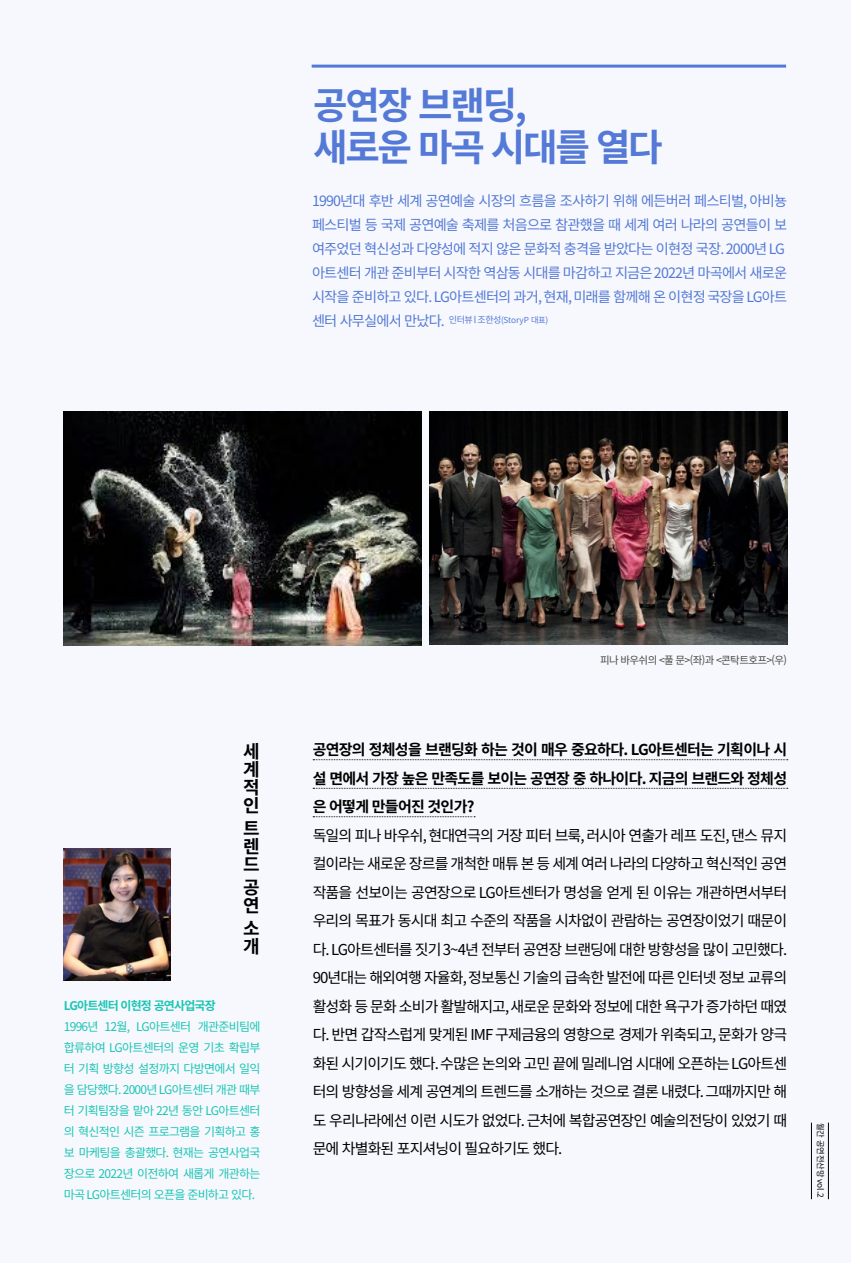
<style>
.page{position:relative;width:851px;height:1263px;background:#fff}
.page>*{position:absolute;margin:0;border:0;box-sizing:border-box;transform-origin:0 0}
.t1{font:700 37.5px/42px "Noto Sans CJ Kkr";letter-spacing:-.06em;color:#5479d6}
.t2{font:700 18px/18px "Noto Sans CJ Kkr";color:#000;text-align:justify}
.t3{font:15px/28.5px "Noto Sans CJ Kkr";letter-spacing:-.06em;color:#000;text-align:justify}
.t4{font:700 15px/28.5px "Noto Sans CJ Kkr";letter-spacing:-.05em;color:#000;text-align:justify}
.t5{font:14.25px/24px "Noto Sans CJ Kkr";letter-spacing:-.06em;color:#5479d6}
.t6{font:12px/21px "Noto Sans CJ Kkr";letter-spacing:-.06em;color:#1cc5b5;text-align:justify}
.t7{font:700 12px "Noto Sans CJ Kkr";letter-spacing:-.07em;color:#1cc5b5}
.t8{font:10.5px "Noto Sans CJ Kkr";letter-spacing:-.06em;color:#4c4948}
.t9{font:8.25px "Noto Sans CJ Kkr";letter-spacing:-.025em;color:#000}
</style>
<div class="page">
<div style="left:0;top:0;width:850px;height:1263px;background:#f6f8fd"></div>
<svg style="left:313px;top:759px;width:474px;height:1px"></svg>
<svg style="left:313px;top:788px;width:474px;height:1px"></svg>
<svg style="left:313px;top:816px;width:162px;height:1px"></svg>
<img style="left:64px;top:848px;width:106px;height:132px">
<hr style="left:311px;top:65px;width:475px;height:3px;background:#5479d6">
<img style="left:64px;top:412px;width:357px;height:233px">
<img style="left:429px;top:411px;width:358px;height:233px">
<hr style="left:828px;top:1123px;width:1px;height:76px;background:#000">
<hr style="left:811px;top:1123px;width:1px;height:76px;background:#000">
<h1 class="t1" style="left:313px;top:85px;width:351px">공연장 브랜딩,<br>새로운 마곡 시대를 열다</h1>
<p class="t5" style="left:312px;top:189px;width:476px">1990년대 후반 세계 공연예술 시장의 흐름을 조사하기 위해 에든버러 페스티벌, 아비뇽 페스티벌 등 국제 공연예술 축제를 처음으로 참관했을 때 세계 여러 나라의 공연들이 보 여주었던 혁신성과 다양성에 적지 않은 문화적 충격을 받았다는 이현정 국장. 2000년 LG 아트센터 개관 준비부터 시작한 역삼동 시대를 마감하고 지금은 2022년 마곡에서 새로운 시작을 준비하고 있다. LG아트센터의 과거, 현재, 미래를 함께해 온 이현정 국장을 LG아트 센터 사무실에서 만났다. <sup>인터뷰</sup> <sup>l</sup> <sup>조한성</sup><sup>(StoryP</sup> <sup>대표)</sup></p>
<p class="t2" style="left:243px;top:743px;width:17px">세 계 적 인</p>
<p class="t2" style="left:243px;top:820px;width:17px">트 렌 드</p>
<p class="t2" style="left:243px;top:879px;width:17px">공 연</p>
<p class="t2" style="left:243px;top:920px;width:17px">소 개</p>
<p class="t7" style="left:64px;top:999px;width:153px">LG아트센터 이현정 공연사업국장</p>
<p class="t6" style="left:64px;top:1016px;width:198px">1996년 12월, LG아트센터 개관준비팀에 합류하여 LG아트센터의 운영 기초 확립부 터 기획 방향성 설정까지 다방면에서 일익 을 담당했다. 2000년 LG아트센터 개관 때부 터 기획팀장을 맡아 22년 동안 LG아트센터 의 혁신적인 시즌 프로그램을 기획하고 홍 보 마케팅을 총괄했다. 현재는 공연사업국 장으로 2022년 이전하여 새롭게 개관하는 마곡 LG아트센터의 오픈을 준비하고 있다.</p>
<p class="t8" style="left:600px;top:654px;width:188px">피나 바우쉬의 &lt;풀 문&gt;(좌)과 &lt;콘탁트호프&gt;(우)</p>
<p class="t4" style="left:313px;top:736px;width:476px">공연장의 정체성을 브랜딩화 하는 것이 매우 중요하다. LG아트센터는 기획이나 시 설 면에서 가장 높은 만족도를 보이는 공연장 중 하나이다. 지금의 브랜드와 정체성 은 어떻게 만들어진 것인가?</p>
<p class="t3" style="left:313px;top:821px;width:476px">독일의 피나 바우쉬, 현대연극의 거장 피터 브룩, 러시아 연출가 레프 도진, 댄스 뮤지 컬이라는 새로운 장르를 개척한 매튜 본 등 세계 여러 나라의 다양하고 혁신적인 공연 작품을 선보이는 공연장으로 LG아트센터가 명성을 얻게 된 이유는 개관하면서부터 우리의 목표가 동시대 최고 수준의 작품을 시차없이 관람하는 공연장이었기 때문이 다. LG아트센터를 짓기 3~4년 전부터 공연장 브랜딩에 대한 방향성을 많이 고민했다.<br>90년대는 해외여행 자율화, 정보통신 기술의 급속한 발전에 따른 인터넷 정보 교류의 활성화 등 문화 소비가 활발해지고, 새로운 문화와 정보에 대한 욕구가 증가하던 때였 다. 반면 갑작스럽게 맞게된 IMF 구제금융의 영향으로 경제가 위축되고, 문화가 양극 화된 시기이기도 했다. 수많은 논의와 고민 끝에 밀레니엄 시대에 오픈하는 LG아트센 터의 방향성을 세계 공연계의 트렌드를 소개하는 것으로 결론 내렸다. 그때까지만 해 도 우리나라에선 이런 시도가 없었다. 근처에 복합공연장인 예술의전당이 있었기 때 문에 차별화된 포지셔닝이 필요하기도 했다.</p>
<p class="t9" style="left:824px;top:1123px;width:76px;rotate:90deg">월간 공연전산망 vol.2</p>
</div>
